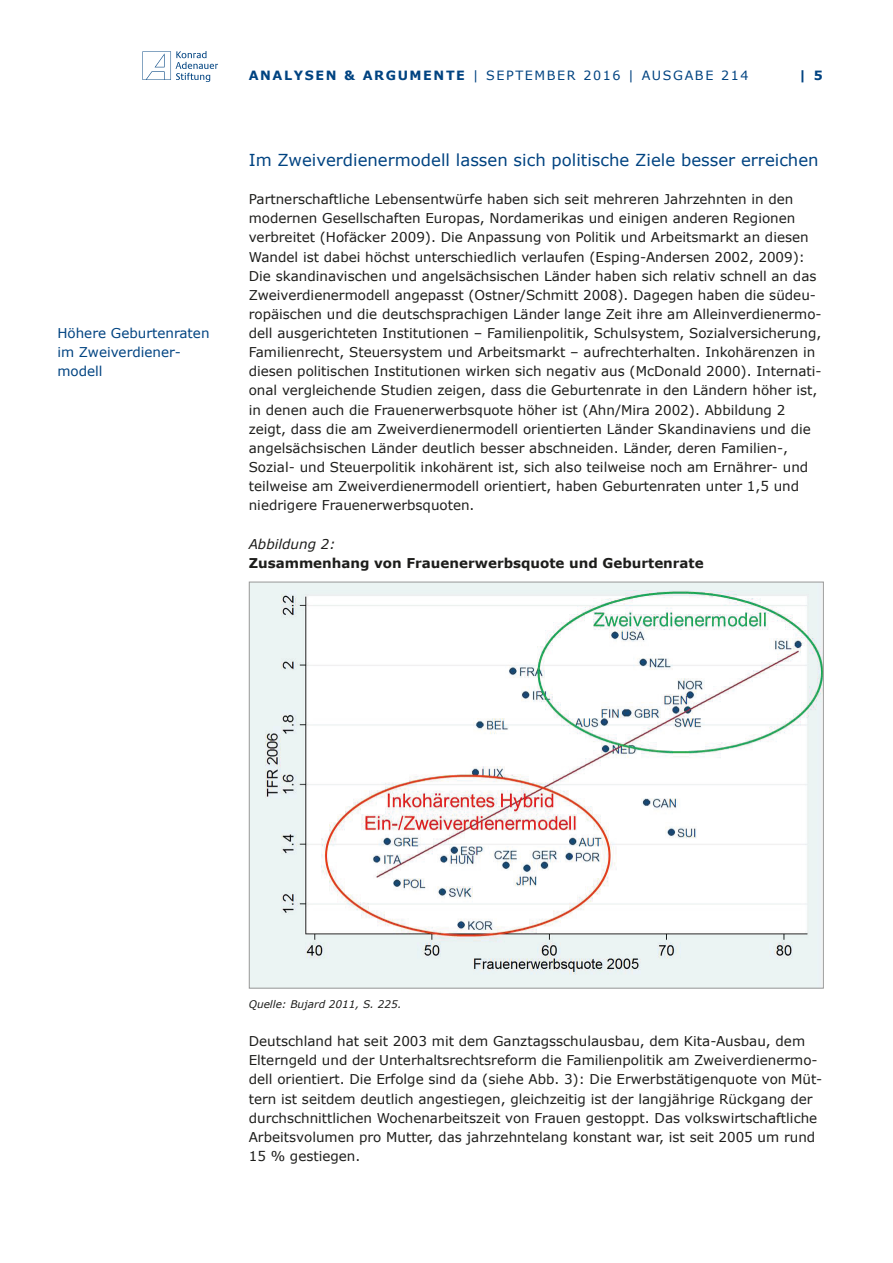
<style>
.page{position:relative;width:893px;height:1263px;background:#fff}
.page>*{position:absolute;margin:0;border:0;box-sizing:border-box;transform-origin:0 0}
.AA_ZÜ{font:16.5px "Verdana";color:#004381}
.AA_Fließtext{font:13.5px/19.2px "Verdana";color:#1d1d1b}
.AA_Fließtext_bold{font:700 13.5px/19.2px "Verdana";color:#1d1d1b}
.AA_Marginaltexte_9{font:13.5px/19.2px "Verdana";color:#004381}
.t1{font:12.75px "Verdana";letter-spacing:.125em;color:#004381}
.t2{font:700 12.75px "Verdana";color:#004381}
.Abb_Bildunterschrift{font:italic 10.5px "Verdana";color:#1d1d1b}
.s1{font-weight:700}
.s2{font-weight:400;font-style:italic}
</style>
<div class="page">
<svg style="left:142px;top:51px;width:76px;height:31px"></svg>
<img style="left:251px;top:583px;width:571px;height:404px">
<p class="AA_Marginaltexte_9" style="left:57px;top:323px;width:154px">Höhere Geburtenraten im Zweiverdiener&shy;modell</p>
<p class="t1" style="left:249px;top:67px;width:501px"><span class="s1">ANALYSEN &amp; ARGUMENTE</span> | SEPTEMBER 2016 | AUSGABE 214</p>
<p class="t2" style="left:799px;top:66px;width:25px">| 5</p>
<p class="AA_ZÜ" style="left:249px;top:148px;width:571px">Im Zweiverdienermodell lassen sich politische Ziele besser erreichen</p>
<p class="AA_Fließtext" style="left:249px;top:189px;width:574px">Partnerschaftliche Lebensentwürfe haben sich seit mehreren Jahrzehnten in den modernen Gesellschaften Europas, Nordamerikas und einigen anderen Regionen verbreitet (Hofäcker 2009). Die Anpassung von Politik und Arbeitsmarkt an diesen Wandel ist dabei höchst unterschiedlich verlaufen (Esping-Andersen 2002, 2009):<br>Die skandinavischen und angelsächsischen Länder haben sich relativ schnell an das Zweiverdienermodell angepasst (Ostner/Schmitt 2008). Dagegen haben die südeu&shy;ropäischen und die deutschsprachigen Länder lange Zeit ihre am Alleinverdienermo&shy;dell ausgerichteten Institutionen – Familienpolitik, Schulsystem, Sozialversicherung, Familienrecht, Steuersystem und Arbeitsmarkt – aufrechterhalten. Inkohärenzen in diesen politischen Institutionen wirken sich negativ aus (McDonald 2000). Internati&shy;onal vergleichende Studien zeigen, dass die Geburtenrate in den Ländern höher ist, in denen auch die Frauenerwerbsquote höher ist (Ahn/Mira 2002). Abbildung 2 zeigt, dass die am Zweiverdienermodell orientierten Länder Skandinaviens und die angelsächsischen Länder deutlich besser abschneiden. Länder, deren Familien-, Sozial- und Steuerpolitik inkohärent ist, sich also teilweise noch am Ernährer- und teilweise am Zweiverdienermodell orientiert, haben Geburtenraten unter 1,5 und niedrigere Frauenerwerbsquoten.</p>
<p class="AA_Fließtext_bold" style="left:249px;top:534px;width:456px"><span class="s2">Abbildung 2:<br></span>Zusammenhang von Frauenerwerbsquote und Geburtenrate</p>
<p class="Abb_Bildunterschrift" style="left:249px;top:997px;width:154px">Quelle: Bujard 2011, S. 225.</p>
<p class="AA_Fließtext" style="left:249px;top:1031px;width:575px">Deutschland hat seit 2003 mit dem Ganztagsschulausbau, dem Kita-Ausbau, dem Elterngeld und der Unterhaltsrechtsreform die Familienpolitik am Zweiverdienermo&shy;dell orientiert. Die Erfolge sind da (siehe Abb. 3): Die Erwerbstätigenquote von Müt&shy;tern ist seitdem deutlich angestiegen, gleichzeitig ist der langjährige Rückgang der durchschnittlichen Wochenarbeitszeit von Frauen gestoppt. Das volkswirtschaftliche Arbeitsvolumen pro Mutter, das jahrzehntelang konstant war, ist seit 2005 um rund 15 % gestiegen.</p>
</div>
